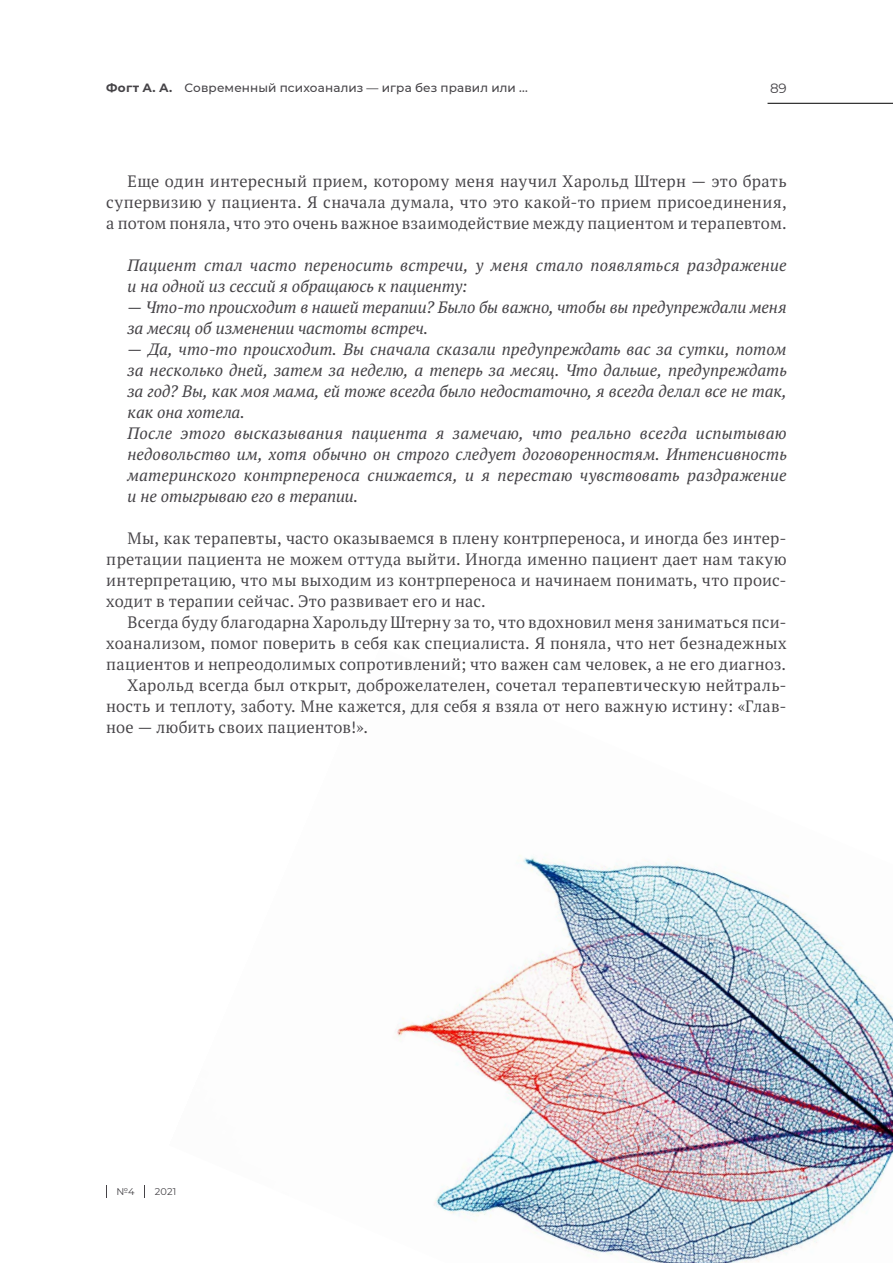
<style>
.page{position:relative;width:893px;height:1263px;background:#fff}
.page>*{position:absolute;margin:0;border:0;box-sizing:border-box;transform-origin:0 0}
.t1{font:16.5px/21px "PT Serif Pro";letter-spacing:.015em;color:#454347;text-align:justify}
.t2{font:italic 16.5px/21px "PT Serif Pro";letter-spacing:.005em;color:#454347}
.t3{font:13.5px "Montserrat";color:#454347}
.t4{font:500 12px "Montserrat";letter-spacing:.01em;color:#454347}
.t5{font:9.75px "Montserrat";color:#454347}
.s1{font-weight:700}
</style>
<div class="page">
<img style="left:395px;top:855px;width:498px;height:408px">
<hr style="left:767px;top:103px;width:126px;height:1px;background:#000">
<svg style="left:106px;top:1185px;width:1px;height:13px"></svg>
<p class="t4" style="left:106px;top:80px;width:423px"><span class="s1">Фогт А. А.</span> Современный психоанализ — игра без правил или ...</p>
<p class="t3" style="left:770px;top:80px;width:18px">89</p>
<p class="t1" style="left:106px;top:172px;width:682px;text-indent:21px">Еще один интересный прием, которому меня научил Харольд Штерн — это брать супервизию у пациента. Я сначала думала, что это какой-то прием присоединения, а потом поняла, что это очень важное взаимодействие между пациентом и терапевтом.</p>
<p class="t2" style="left:128px;top:256px;width:661px">Пациент стал часто переносить встречи, у меня стало появляться раздражение и на одной из сессий я обращаюсь к пациенту:</p>
<p class="t2" style="left:128px;top:298px;width:661px">— Что-то происходит в нашей терапии? Было бы важно, чтобы вы предупреждали меня за месяц об изменении частоты встреч.</p>
<p class="t2" style="left:128px;top:340px;width:661px">— Да, что-то происходит. Вы сначала сказали предупреждать вас за сутки, потом за несколько дней, затем за неделю, а теперь за месяц. Что дальше, предупреждать за год? Вы, как моя мама, ей тоже всегда было недостаточно, я всегда делал все не так, как она хотела.<br>После этого высказывания пациента я замечаю, что реально всегда испытываю недовольство им, хотя обычно он строго следует договоренностям. Интенсивность материнского контрпереноса снижается, и я перестаю чувствовать раздражение и не отыгрываю его в терапии.</p>
<p class="t1" style="left:106px;top:529px;width:682px;text-indent:21px">Мы, как терапевты, часто оказываемся в плену контрпереноса, и иногда без интер&shy;претации пациента не можем оттуда выйти. Иногда именно пациент дает нам такую интерпретацию, что мы выходим из контрпереноса и начинаем понимать, что проис&shy;ходит в терапии сейчас. Это развивает его и нас.</p>
<p class="t1" style="left:128px;top:613px;width:661px">Всегда буду благодарна Харольду Штерну за то, что вдохновил меня заниматься пси-</p>
<p class="t1" style="left:106px;top:634px;width:682px">хоанализом, помог поверить в себя как специалиста. Я поняла, что нет безнадежных</p>
<p class="t1" style="left:106px;top:655px;width:681px">пациентов и непреодолимых сопротивлений; что важен сам человек, а не его диагноз.</p>
<p class="t1" style="left:128px;top:676px;width:661px">Харольд всегда был открыт, доброжелателен, сочетал терапевтическую нейтраль-</p>
<p class="t1" style="left:106px;top:697px;width:682px">ность и теплоту, заботу. Мне кажется, для себя я взяла от него важную истину: «Глав-</p>
<p class="t1" style="left:106px;top:718px;width:263px">ное — любить своих пациентов!».</p>
<p class="t5" style="left:117px;top:1186px;width:20px">№4</p>
<p class="t5" style="left:155px;top:1186px;width:23px">2021</p>
</div>
